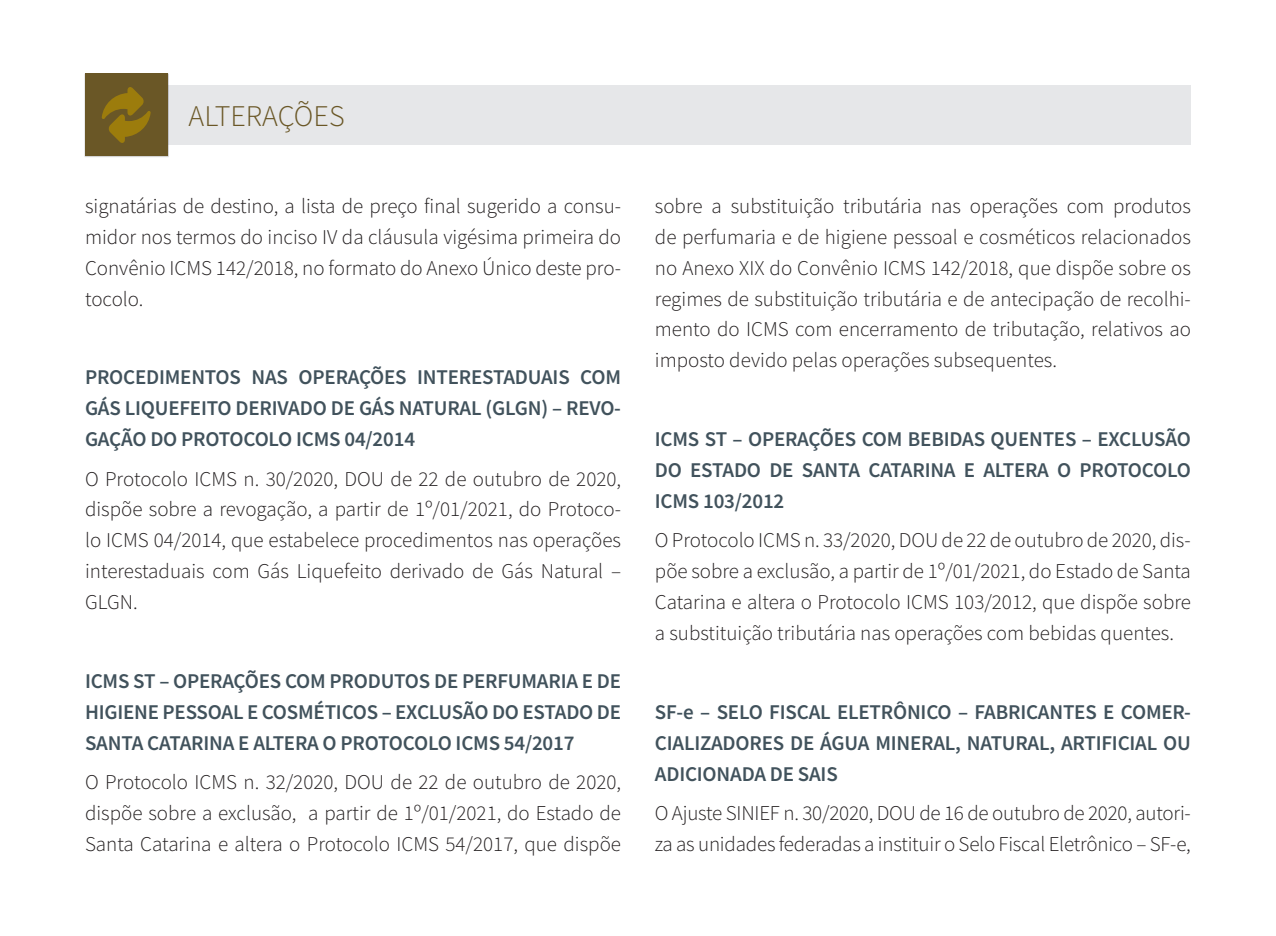
<style>
.page{position:relative;width:1276px;height:936px;background:#fff}
.page>*{position:absolute;margin:0;border:0;box-sizing:border-box;transform-origin:0 0}
.t1{font:300 30px "Source Sans Pro";color:#6a5726}
.t2{font:300 21px/30.9px "Source Sans Pro";color:#231f20;text-align:justify}
.t3{font:600 21px/30.9px "Source Sans Pro";letter-spacing:-.01em;color:#41525c;text-align:justify}
</style>
<div class="page">
<div style="left:85px;top:85px;width:1106px;height:60px;background:#e6e7e9"></div>
<div style="left:85px;top:73px;width:84px;height:85px;background:#231f20;opacity:.3"></div>
<div style="left:85px;top:74px;width:82px;height:82px;background:#6a5726"></div>
<svg style="left:102px;top:87px;width:49px;height:56px"></svg>
<p class="t1" style="left:189px;top:98px;width:158px">ALTERAÇÕES</p>
<p class="t2" style="left:85px;top:190px;width:537px">signatárias de destino, a lista de preço final sugerido a consu&shy;midor nos termos do inciso IV da cláusula vigésima primeira do Convênio ICMS 142/2018, no formato do Anexo Único deste pro&shy;tocolo.</p>
<p class="t3" style="left:85px;top:362px;width:537px">PROCEDIMENTOS NAS OPERAÇÕES INTERESTADUAIS COM GÁS LIQUEFEITO DERIVADO DE GÁS NATURAL (GLGN) – REVO-GAÇÃO DO PROTOCOLO ICMS 04/2014</p>
<p class="t2" style="left:85px;top:463px;width:538px">O Protocolo ICMS n. 30/2020, DOU de 22 de outubro de 2020, dispõe sobre a revogação, a partir de 1º/01/2021, do Protoco&shy;lo ICMS 04/2014, que estabelece procedimentos nas operações interestaduais com Gás Liquefeito derivado de Gás Natural – GLGN.</p>
<p class="t3" style="left:85px;top:665px;width:537px">ICMS ST – OPERAÇÕES COM PRODUTOS DE PERFUMARIA E DE HIGIENE PESSOAL E COSMÉTICOS – EXCLUSÃO DO ESTADO DE SANTA CATARINA E ALTERA O PROTOCOLO ICMS 54/2017</p>
<p class="t2" style="left:85px;top:766px;width:538px">O Protocolo ICMS n. 32/2020, DOU de 22 de outubro de 2020, dispõe sobre a exclusão, a partir de 1º/01/2021, do Estado de Santa Catarina e altera o Protocolo ICMS 54/2017, que dispõe</p>
<p class="t2" style="left:655px;top:190px;width:537px">sobre a substituição tributária nas operações com produtos de perfumaria e de higiene pessoal e cosméticos relacionados no Anexo XIX do Convênio ICMS 142/2018, que dispõe sobre os regimes de substituição tributária e de antecipação de recolhi&shy;mento do ICMS com encerramento de tributação, relativos ao imposto devido pelas operações subsequentes.</p>
<p class="t3" style="left:655px;top:423px;width:537px">ICMS ST – OPERAÇÕES COM BEBIDAS QUENTES – EXCLUSÃO DO ESTADO DE SANTA CATARINA E ALTERA O PROTOCOLO ICMS 103/2012</p>
<p class="t2" style="left:655px;top:525px;width:537px">O Protocolo ICMS n. 33/2020, DOU de 22 de outubro de 2020, dis&shy;põe sobre a exclusão, a partir de 1º/01/2021, do Estado de Santa Catarina e altera o Protocolo ICMS 103/2012, que dispõe sobre a substituição tributária nas operações com bebidas quentes.</p>
<p class="t3" style="left:655px;top:696px;width:537px">SF-e – SELO FISCAL ELETRÔNICO – FABRICANTES E COMER-CIALIZADORES DE ÁGUA MINERAL, NATURAL, ARTIFICIAL OU ADICIONADA DE SAIS</p>
<p class="t2" style="left:655px;top:797px;width:537px">O Ajuste SINIEF n. 30/2020, DOU de 16 de outubro de 2020, autori&shy;za as unidades federadas a instituir o Selo Fiscal Eletrônico – SF-e,</p>
</div>
